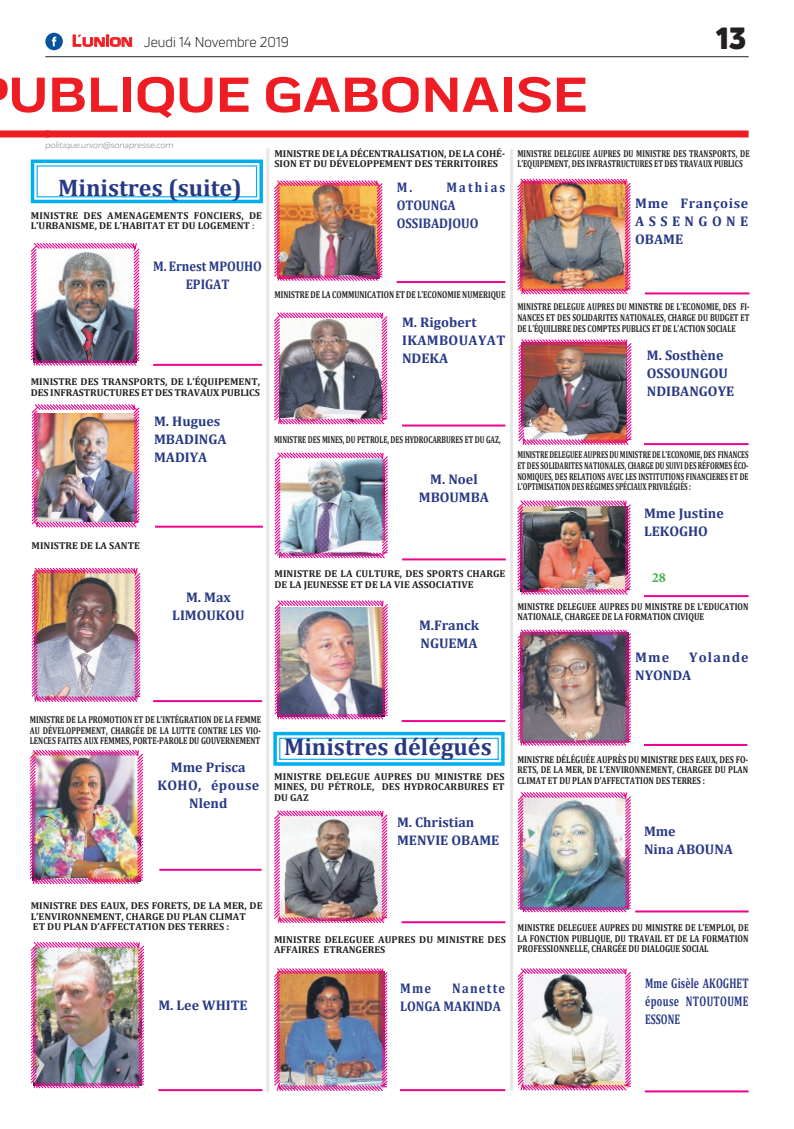
<style>
.page{position:relative;width:794px;height:1129px;background:#fff}
.page>*{position:absolute;margin:0;border:0;box-sizing:border-box;transform-origin:0 0}
.t1{font:700 51px "Praktika";color:#ee1d23;scale:1.2 1}
.t2{font:900 30px "Uni Neue";color:#231f20}
.t3{font:700 24px "Cambria";color:#273985}
.t4{font:700 14px/18px "Cambria";color:#273985}
.t5{font:700 14px/18px "Cambria";color:#273985;scale:.9 1}
.t6{font:700 14px/18px "Cambria";color:#273985;text-align:justify;scale:.7 1}
.t7{font:14px "Uni Neue";color:#231f20}
.t8{font:700 14px/18px "Cambria";letter-spacing:.08em;color:#273985}
.t9{font:700 14px "Minion Pro";color:#3fae49}
.t10{font:700 10px/10.5px "Cambria";color:#231f20}
.t11{font:700 10px/10.5px "Cambria";color:#231f20;text-align:justify;scale:.8 1}
.t12{font:700 10px/10.5px "Cambria";color:#231f20;scale:.73 1}
.t13{font:700 10px/10.5px "Cambria";color:#231f20;text-align:justify;scale:.68 1}
.t14{font:700 10px/10.5px "Cambria";color:#231f20;text-align:justify;scale:.75 1}
.t15{font:700 10px/10.5px "Cambria";letter-spacing:.02em;color:#231f20}
.t16{font:700 10px "Cambria";color:#231f20;scale:.7 1}
.t17{font:italic 9px "Praktika";color:#818386}
.s1{font-family:"Eurostile";font-weight:600;font-size:15px;color:#ee1d23}
.s2{font-family:"Eurostile";font-weight:600;font-size:11.4px;color:#ee1d23}
.s3{font-weight:400}
</style>
<div class="page">
<img style="left:274px;top:180px;width:109px;height:101px">
<hr style="left:397px;top:281px;width:108px;height:2px;background:#ed028c">
<img style="left:31px;top:404px;width:109px;height:124px">
<hr style="left:155px;top:525px;width:108px;height:2px;background:#ed028c">
<hr style="left:45px;top:56px;width:703px;height:1px;background:#231f20">
<div style="left:0;top:130px;width:49px;height:7px;background:#ee1d23"></div>
<div style="left:45px;top:130px;width:703px;height:7px;background:#ee1d23"></div>
<svg style="left:72px;top:34px;width:60px;height:13px"></svg>
<div style="left:45px;top:33px;width:18px;height:17px;background:#08549e;border-radius:50%"></div>
<svg style="left:52px;top:37px;width:4px;height:9px"></svg>
<img style="left:31px;top:567px;width:110px;height:135px">
<hr style="left:153px;top:700px;width:109px;height:2px;background:#ed028c">
<img style="left:30px;top:243px;width:110px;height:123px">
<hr style="left:153px;top:364px;width:109px;height:2px;background:#ed028c">
<svg style="left:30px;top:159px;width:233px;height:45px"></svg>
<div style="left:37px;top:165px;width:220px;height:32px;border:1px solid #00aeef"></div>
<img style="left:517px;top:968px;width:114px;height:123px">
<hr style="left:645px;top:1090px;width:103px;height:2px;background:#ed028c">
<img style="left:274px;top:968px;width:114px;height:123px">
<hr style="left:400px;top:1088px;width:105px;height:2px;background:#ed028c">
<img style="left:517px;top:178px;width:114px;height:117px">
<hr style="left:645px;top:292px;width:104px;height:2px;background:#ed028c">
<img style="left:518px;top:339px;width:114px;height:106px">
<hr style="left:644px;top:443px;width:104px;height:2px;background:#ed028c">
<img style="left:517px;top:500px;width:114px;height:95px">
<hr style="left:644px;top:595px;width:104px;height:2px;background:#ed028c">
<img style="left:517px;top:629px;width:114px;height:117px">
<img style="left:517px;top:792px;width:114px;height:121px">
<hr style="left:644px;top:743px;width:103px;height:2px;background:#ed028c">
<hr style="left:635px;top:910px;width:113px;height:2px;background:#ed028c">
<img style="left:30px;top:942px;width:114px;height:147px">
<hr style="left:158px;top:1088px;width:104px;height:2px;background:#ed028c">
<img style="left:30px;top:750px;width:114px;height:135px">
<hr style="left:159px;top:868px;width:102px;height:2px;background:#ed028c">
<img style="left:274px;top:312px;width:114px;height:113px">
<hr style="left:402px;top:424px;width:103px;height:2px;background:#ed028c">
<img style="left:274px;top:452px;width:114px;height:107px">
<hr style="left:402px;top:558px;width:104px;height:2px;background:#ed028c">
<img style="left:274px;top:810px;width:114px;height:114px">
<hr style="left:402px;top:921px;width:103px;height:2px;background:#ed028c">
<svg style="left:273px;top:731px;width:232px;height:35px"></svg>
<div style="left:279px;top:737px;width:220px;height:22px;border:1px solid #00aeef"></div>
<img style="left:274px;top:600px;width:114px;height:120px">
<hr style="left:402px;top:720px;width:103px;height:2px;background:#ed028c">
<hr style="left:510px;top:149px;width:3px;height:941px;background:#e7e8e2">
<hr style="left:266px;top:148px;width:3px;height:944px;background:#e7e8e2">
<h3 class="t7" style="left:72px;top:33px;width:218px"><span class="s1">L</span><span class="s2">UNION</span> Jeudi 14 Novembre 2019</h3>
<h2 class="t2" style="left:716px;top:17px;width:32px">13</h2>
<h1 class="t1" style="left:9px;top:54px;width:484px">UBLIQUE GABONAISE</h1>
<p class="t17" style="left:45px;top:139px;width:130px">politique.union@sonapresse.com</p>
<p class="t10" style="left:274px;top:148px;width:232px">MINISTRE DE LA DÉCENTRALISATION, DE LA COHÉ-<br>SION ET DU DÉVELOPPEMENT DES TERRITOIRES</p>
<h3 class="t5" style="left:397px;top:178px;width:19px">M.</h3>
<p class="t12" style="left:517px;top:148px;width:319px">MINISTRE DELEGUEE AUPRES DU MINISTRE DES TRANSPORTS, DE<br>L’EQUIPEMENT, DES INFRASTRUCTURES ET DES TRAVAUX PUBLICS</p>
<h3 class="t4" style="left:635px;top:193px;width:115px;text-align:justify">Mme Françoise ASSENGONE OBAME</h3>
<h3 class="t3" style="left:58px;top:173px;width:185px">Ministres (suite)</h3>
<h3 class="t5" style="left:397px;top:178px;width:122px;text-indent:50px">Mathias<br>OTOUNGA<br>OSSIBADJOUO</h3>
<p class="t15" style="left:31px;top:210px;width:233px">MINISTRE DES AMENAGEMENTS FONCIERS, DE<br>L’URBANISME, DE L’HABITAT ET DU LOGEMENT <span class="s3">:</span></p>
<h3 class="t5" style="left:153px;top:257px;width:122px;text-align:center">M. Ernest MPOUHO<br>EPIGAT</h3>
<p class="t14" style="left:274px;top:289px;width:309px">MINISTRE DE LA COMMUNICATION ET DE L’ECONOMIE NUMERIQUE</p>
<h3 class="t4" style="left:402px;top:313px;width:105px">M. Rigobert<br>IKAMBOUAYAT<br>NDEKA</h3>
<p class="t12" style="left:517px;top:301px;width:319px;text-align:justify">MINISTRE DELEGUE AUPRES DU MINISTRE DE L’ECONOMIE, DES FI-NANCES ET DES SOLIDARITES NATIONALES, CHARGE DU BUDGET ET DE L’ÉQUILIBRE DES COMPTES PUBLICS ET DE L’ACTION SOCIALE</p>
<h3 class="t4" style="left:647px;top:345px;width:89px">M. Sosthène<br>OSSOUNGOU<br>NDIBANGOYE</h3>
<p class="t10" style="left:31px;top:376px;width:231px">MINISTRE DES TRANSPORTS, DE L’ÉQUIPEMENT,<br>DES INFRASTRUCTURES ET DES TRAVAUX PUBLICS</p>
<h3 class="t4" style="left:154px;top:412px;width:74px">M. Hugues<br>MBADINGA<br>MADIYA</h3>
<p class="t16" style="left:274px;top:433px;width:325px">MINISTRE DES MINES, DU PETROLE, DES HYDROCARBURES ET DU GAZ,</p>
<h3 class="t4" style="left:419px;top:470px;width:72px;text-align:center">M. Noel<br>MBOUMBA</h3>
<p class="t13" style="left:517px;top:449px;width:341px">MINISTRE DELEGUEE AUPRES DU MINISTRE DE L’ECONOMIE, DES FINANCES ET DES SOLIDARITES NATIONALES, CHARGE DU SUIVI DES RÉFORMES ÉCO-NOMIQUES, DES RELATIONS AVEC LES INSTITUTIONS FINANCIERES ET DE L’OPTIMISATION DES RÉGIMES SPÉCIAUX PRIVILÉGIÉS :</p>
<h3 class="t4" style="left:644px;top:504px;width:81px">Mme Justine<br>LEKOGHO</h3>
<h3 class="t9" style="left:651px;top:567px;width:15px">28</h3>
<p class="t11" style="left:517px;top:600px;width:290px">MINISTRE DELEGUEE AUPRES DU MINISTRE DE L’EDUCATION<br>NATIONALE, CHARGEE DE LA FORMATION CIVIQUE</p>
<p class="t10" style="left:32px;top:539px;width:110px">MINISTRE DE LA SANTE</p>
<p class="t10" style="left:274px;top:568px;width:232px">MINISTRE DE LA CULTURE, DES SPORTS CHARGE<br>DE LA JEUNESSE ET DE LA VIE ASSOCIATIVE</p>
<h3 class="t4" style="left:419px;top:615px;width:62px">M.Franck<br>NGUEMA</h3>
<h3 class="t4" style="left:172px;top:588px;width:74px;text-align:center">M. Max<br>LIMOUKOU</h3>
<p class="t14" style="left:30px;top:714px;width:310px">MINISTRE DE LA PROMOTION ET DE L’INTÉGRATION DE LA FEMME AU DÉVELOPPEMENT, CHARGÉE DE LA LUTTE CONTRE LES VIO-LENCES FAITES AUX FEMMES, PORTE-PAROLE DU GOUVERNEMENT</p>
<h3 class="t4" style="left:157px;top:758px;width:103px;text-align:center">Mme Prisca<br>KOHO, épouse<br>Nlend</h3>
<h3 class="t8" style="left:635px;top:647px;width:115px;text-indent:54px">Yolande<br>NYONDA</h3>
<h3 class="t4" style="left:635px;top:647px;width:36px">Mme</h3>
<h3 class="t3" style="left:284px;top:732px;width:209px">Ministres délégués</h3>
<p class="t10" style="left:274px;top:770px;width:232px;text-align:justify">MINISTRE DELEGUE AUPRES DU MINISTRE DES MINES, DU PÉTROLE, DES HYDROCARBURES ET DU GAZ</p>
<h3 class="t4" style="left:397px;top:812px;width:104px">M. Christian<br>MENVIE OBAME</h3>
<p class="t11" style="left:517px;top:753px;width:290px">MINISTRE DÉLÉGUÉE AUPRÈS DU MINISTRE DES EAUX, DES FO-RETS, DE LA MER, DE L’ENVIRONNEMENT, CHARGEE DU PLAN CLIMAT ET DU PLAN D’AFFECTATION DES TERRES :</p>
<h3 class="t4" style="left:644px;top:821px;width:90px">Mme<br>Nina ABOUNA</h3>
<p class="t10" style="left:31px;top:900px;width:233px">MINISTRE DES EAUX, DES FORETS, DE LA MER, DE<br>L’ENVIRONNEMENT, CHARGE DU PLAN CLIMAT<br>ET DU PLAN D’AFFECTATION DES TERRES :</p>
<h3 class="t4" style="left:158px;top:995px;width:91px">M. Lee WHITE</h3>
<p class="t10" style="left:274px;top:933px;width:233px">MINISTRE DELEGUEE AUPRES DU MINISTRE DES<br>AFFAIRES ETRANGERES</p>
<h3 class="t5" style="left:400px;top:979px;width:36px">Mme</h3>
<h3 class="t5" style="left:400px;top:979px;width:118px;text-indent:52px">Nanette<br>LONGA MAKINDA</h3>
<p class="t11" style="left:517px;top:921px;width:290px">MINISTRE DELEGUEE AUPRES DU MINISTRE DE L’EMPLOI, DE LA FONCTION PUBLIQUE, DU TRAVAIL ET DE LA FORMATION PROFESSIONNELLE, CHARGÉE DU DIALOGUE SOCIAL</p>
<h3 class="t6" style="left:645px;top:973px;width:149px">Mme Gisèle AKOGHET épouse NTOUTOUME ESSONE</h3>
</div>
